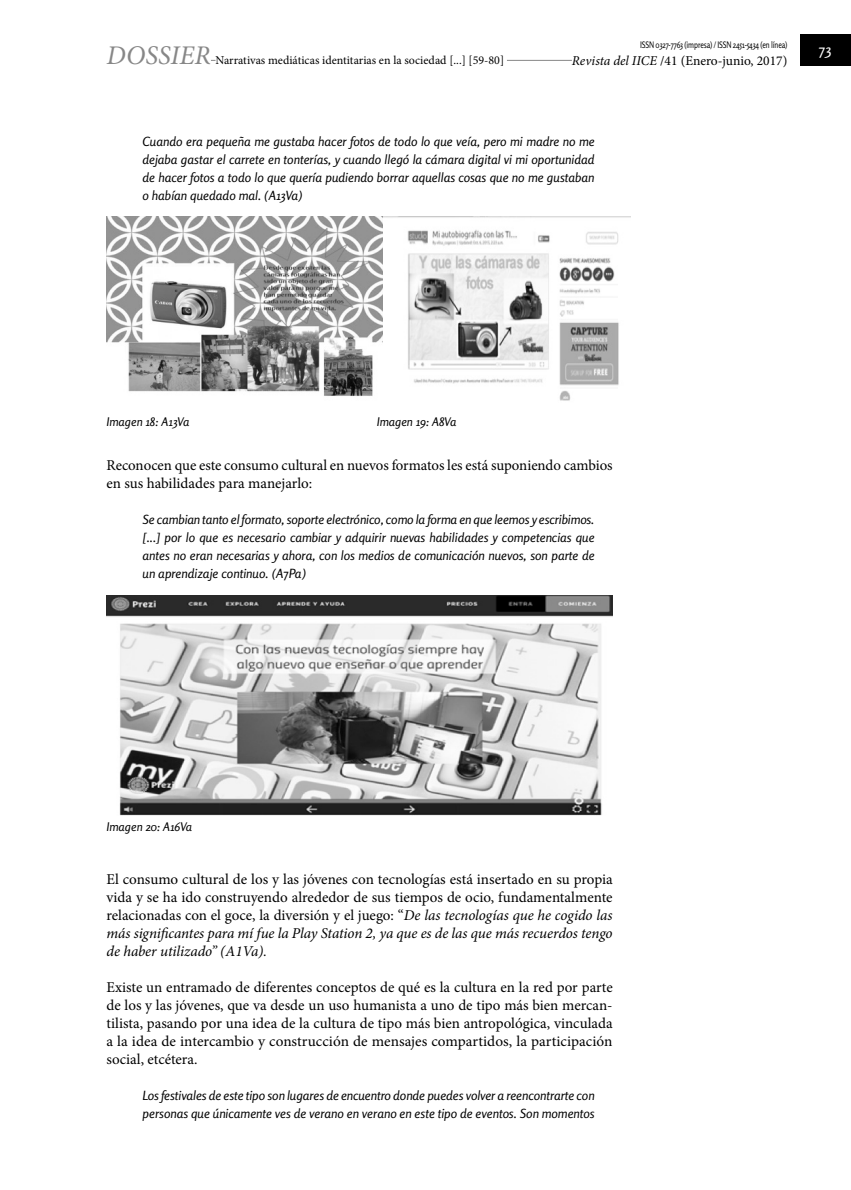
<style>
.page{position:relative;width:851px;height:1190px;background:#fff}
.page>*{position:absolute;margin:0;border:0;box-sizing:border-box;transform-origin:0 0}
.t1{font:italic 27px "Minion Pro";color:#878787}
.Art____Texto_princip{font:15px/18px "Minion Pro";letter-spacing:-.005em;color:#000;text-align:justify}
.t2{font:15px "Rosario";color:#fff}
.t3{font:13.5px "Minion Pro";color:#000}
.Art____Cita{font:italic 12.75px/18px "Rosario";color:#000;text-align:justify}
.t4{font:12px "Minion Pro";color:#000}
.Art____Fuente_cuadro{font:italic 12px "Rosario";color:#000}
.t5{font:9px "Rosario";letter-spacing:-.02em;color:#000;scale:.8 1}
.s1{font-style:italic}
</style>
<div class="page">
<hr style="left:113px;top:60px;width:539px;height:1px;background:#878787">
<div style="left:571px;top:54px;width:216px;height:15px;background:#fff"></div>
<div style="left:799px;top:35px;width:51px;height:31px;background:#000"></div>
<div style="left:107px;top:41px;width:104px;height:26px;background:#fff"></div>
<div style="left:215px;top:54px;width:292px;height:15px;background:#fff"></div>
<img style="left:383px;top:216px;width:247px;height:185px">
<img style="left:106px;top:216px;width:277px;height:180px">
<img style="left:106px;top:595px;width:506px;height:221px">
<p class="t5" style="left:640px;top:40px;width:185px">ISSN 0327-7763 (impresa) / ISSN 2451-5434 (en línea)</p>
<p class="t3" style="left:571px;top:51px;width:217px"><span class="s1">Revista del IICE</span> /41 (Enero-junio, 2017)</p>
<h1 class="t1" style="left:107px;top:37px;width:106px">DOSSIER</h1>
<p class="t2" style="left:818px;top:41px;width:14px">73</p>
<p class="t4" style="left:215px;top:52px;width:290px">Narrativas mediáticas identitarias en la sociedad [...] [59-80]</p>
<p class="Art____Cita" style="left:142px;top:132px;width:453px">Cuando era pequeña me gustaba hacer fotos de todo lo que veía, pero mi madre no me dejaba gastar el carrete en tonterías, y cuando llegó la cámara digital vi mi oportunidad de hacer fotos a todo lo que quería pudiendo borrar aquellas cosas que no me gustaban o habían quedado mal. (A13Va)</p>
<p class="Art____Fuente_cuadro" style="left:106px;top:415px;width:84px">Imagen 18: A13Va</p>
<p class="Art____Fuente_cuadro" style="left:376px;top:415px;width:81px">Imagen 19: A8Va</p>
<p class="Art____Texto_princip" style="left:106px;top:456px;width:507px">Reconocen que este consumo cultural en nuevos formatos les está suponiendo cambios en sus habilidades para manejarlo:</p>
<p class="Art____Cita" style="left:142px;top:510px;width:453px">Se cambian tanto el formato, soporte electrónico, como la forma en que leemos y escribimos. [...] por lo que es necesario cambiar y adquirir nuevas habilidades y competencias que antes no eran necesarias y ahora, con los medios de comunicación nuevos, son parte de un aprendizaje continuo. (A7Pa)</p>
<p class="Art____Fuente_cuadro" style="left:106px;top:820px;width:87px">Imagen 20: A16Va</p>
<p class="Art____Texto_princip" style="left:106px;top:870px;width:507px">El consumo cultural de los y las jóvenes con tecnologías está insertado en su propia vida y se ha ido construyendo alrededor de sus tiempos de ocio, fundamentalmente relacionadas con el goce, la diversión y el juego: “<span class="s1">De las tecnologías que he cogido las más significantes para mí fue la Play Station 2, ya que es de las que más recuerdos tengo de haber utilizado” (A1Va).</span></p>
<p class="Art____Texto_princip" style="left:106px;top:978px;width:507px">Existe un entramado de diferentes conceptos de qué es la cultura en la red por parte de los y las jóvenes, que va desde un uso humanista a uno de tipo más bien mercan&shy;tilista, pasando por una idea de la cultura de tipo más bien antropológica, vinculada a la idea de intercambio y construcción de mensajes compartidos, la participación social, etcétera.</p>
<p class="Art____Cita" style="left:142px;top:1086px;width:453px">Los festivales de este tipo son lugares de encuentro donde puedes volver a reencontrarte con personas que únicamente ves de verano en verano en este tipo de eventos. Son momentos</p>
</div>
